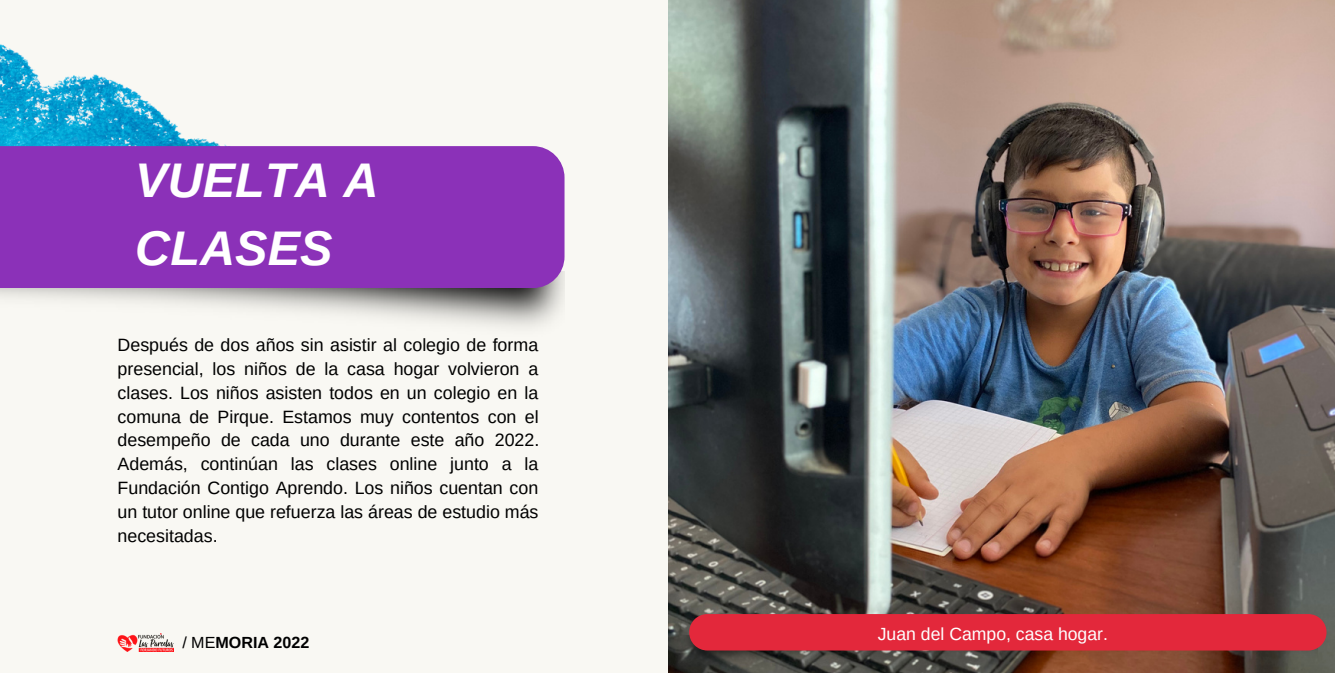
<style>
.page{position:relative;width:1335px;height:673px;background:#fff}
.page>*{position:absolute;margin:0;border:0;box-sizing:border-box;transform-origin:0 0}
.t1{font:italic 700 48.6px/67.5px "Arimo";color:#fff}
.t2{font:17.7px/23.7px "Arimo";color:#000;text-align:justify}
.t3{font:17.7px "Arimo";color:#fff}
.t4{font:700 16.2px "Arimo";color:#000}
.s1{font-weight:400}
</style>
<div class="page">
<div style="left:0;top:0;width:1334px;height:673px;background:#f9f8f3"></div>
<img style="left:0;top:288px;width:564px;height:39px">
<img style="left:0;top:44px;width:227px;height:102px">
<div style="left:0;top:146px;width:564px;height:142px;background:#8b31b8"></div>
<img style="left:668px;top:0;width:666px;height:673px">
<img style="left:118px;top:634px;width:56px;height:18px">
<img style="left:676px;top:635px;width:640px;height:38px">
<div style="left:689px;top:614px;width:636px;height:36px;background:#e3283b"></div>
<h1 class="t1" style="left:135px;top:147px;width:245px">VUELTA A<br>CLASES</h1>
<p class="t2" style="left:118px;top:333px;width:423px">Después de dos años sin asistir al colegio de forma presencial, los niños de la casa hogar volvieron a clases. Los niños asisten todos en un colegio en la comuna de Pirque. Estamos muy contentos con el desempeño de cada uno durante este año 2022.<br>Además, continúan las clases online junto a la Fundación Contigo Aprendo. Los niños cuentan con un tutor online que refuerza las áreas de estudio más necesitadas.</p>
<p class="t4" style="left:182px;top:633px;width:128px"><span class="s1">/ ME</span>MORIA 2022</p>
<p class="t3" style="left:877px;top:623px;width:232px">Juan del Campo, casa hogar.</p>
</div>
